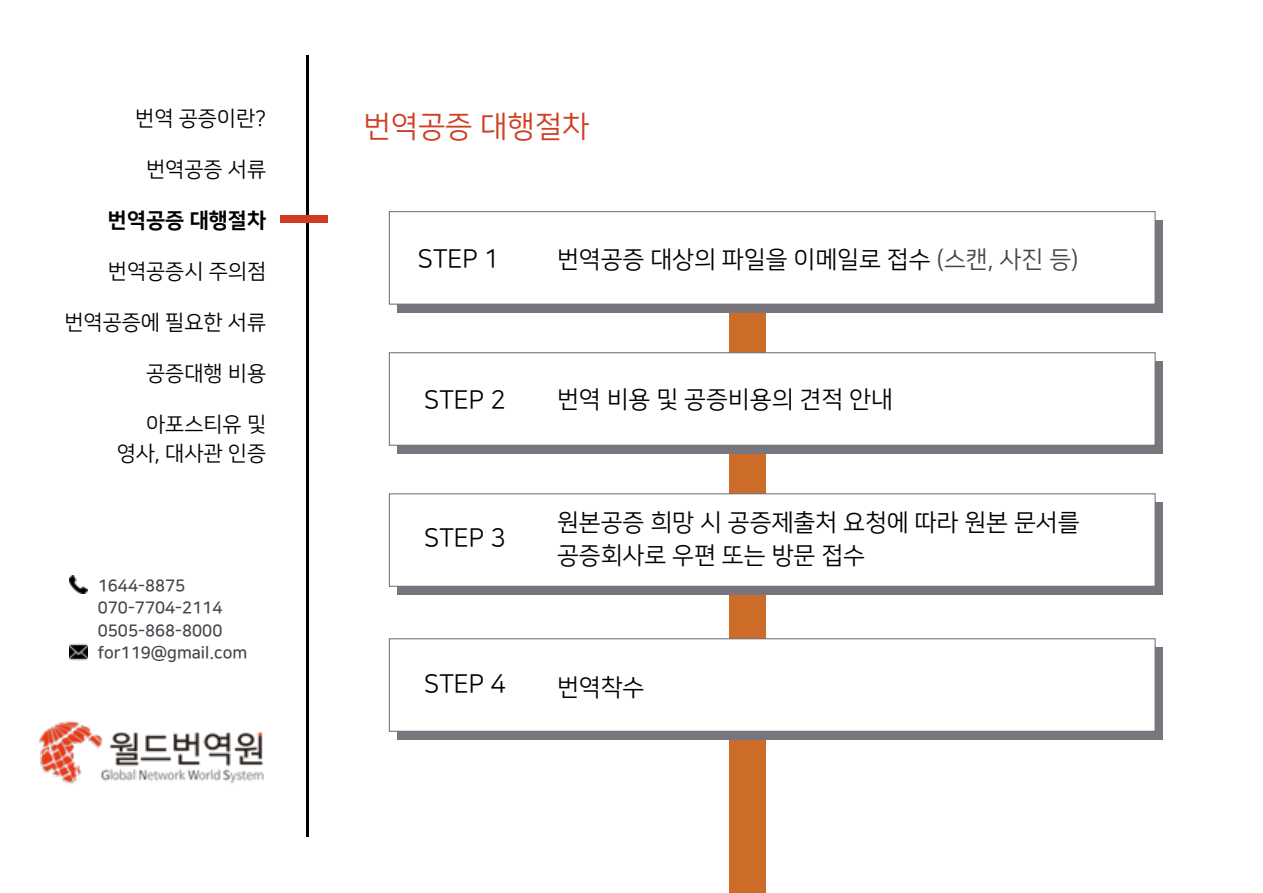
<style>
.page{position:relative;width:1263px;height:893px;background:#fff}
.page>*{position:absolute;margin:0;border:0;box-sizing:border-box;transform-origin:0 0}
.t1{font:30px "Nanum Square R";color:#cf3f22}
.t2{font:25.5px "Nanum Square R";color:#000}
.t3{font:24px/33px "Nanum Square R";color:#040000}
.t4{font:21px/28.5px "Nanum Square R";color:#000;text-align:right}
.t5{font:21px "Nanum Square EB";color:#000}
.t6{font:16.5px/22.5px "Nanum Square B";color:#45454d}
.s1{color:#45454d}
</style>
<div class="page">
<img style="left:38px;top:721px;width:226px;height:64px">
<hr style="left:306px;top:56px;width:2px;height:781px;background:#040000">
<img style="left:69px;top:575px;width:19px;height:18px">
<img style="left:69px;top:643px;width:19px;height:18px">
<div style="left:729px;top:237px;width:37px;height:656px;background:#cd6c28"></div>
<div style="left:397px;top:361px;width:766px;height:93px;background:#78767c"></div>
<div style="left:389px;top:353px;width:766px;height:92px;background:#fff"></div>
<div style="left:397px;top:502px;width:766px;height:93px;background:#78767c"></div>
<div style="left:389px;top:494px;width:766px;height:92px;background:#fff"></div>
<div style="left:397px;top:647px;width:766px;height:93px;background:#78767c"></div>
<div style="left:389px;top:639px;width:766px;height:92px;background:#fff"></div>
<div style="left:397px;top:220px;width:766px;height:93px;background:#78767c"></div>
<div style="left:389px;top:211px;width:766px;height:93px;background:#fff;border:1px solid #686a71"></div>
<div style="left:281px;top:216px;width:47px;height:7px;background:#cf3c22"></div>
<p class="t4" style="left:135px;top:105px;width:132px">번역 공증이란?</p>
<p class="t4" style="left:146px;top:156px;width:121px">번역공증 서류</p>
<p class="t5" style="left:108px;top:209px;width:160px">번역공증 대행절차</p>
<p class="t4" style="left:108px;top:258px;width:160px">번역공증시 주의점</p>
<p class="t4" style="left:65px;top:309px;width:203px">번역공증에 필요한 서류</p>
<p class="t4" style="left:146px;top:360px;width:121px">공증대행 비용</p>
<p class="t4" style="left:117px;top:411px;width:151px">아포스티유 및 영사, 대사관 인증</p>
<p class="t6" style="left:98px;top:574px;width:151px">1644-8875<br>070-7704-2114<br>0505-868-8000 for119@gmail.com</p>
<p class="t1" style="left:363px;top:111px;width:227px">번역공증 대행절차</p>
<p class="t2" style="left:418px;top:246px;width:83px">STEP 1</p>
<p class="t3" style="left:557px;top:243px;width:523px">번역공증 대상의 파일을 이메일로 접수 <span class="s1">(스캔, 사진 등)</span></p>
<p class="t2" style="left:424px;top:386px;width:83px">STEP 2</p>
<p class="t3" style="left:557px;top:384px;width:337px">번역 비용 및 공증비용의 견적 안내</p>
<p class="t2" style="left:424px;top:525px;width:83px">STEP 3</p>
<p class="t3" style="left:557px;top:506px;width:524px">원본공증 희망 시 공증제출처 요청에 따라 원본 문서를 공증회사로 우편 또는 방문 접수</p>
<p class="t2" style="left:424px;top:671px;width:83px">STEP 4</p>
<p class="t3" style="left:557px;top:671px;width:89px">번역착수</p>
</div>
